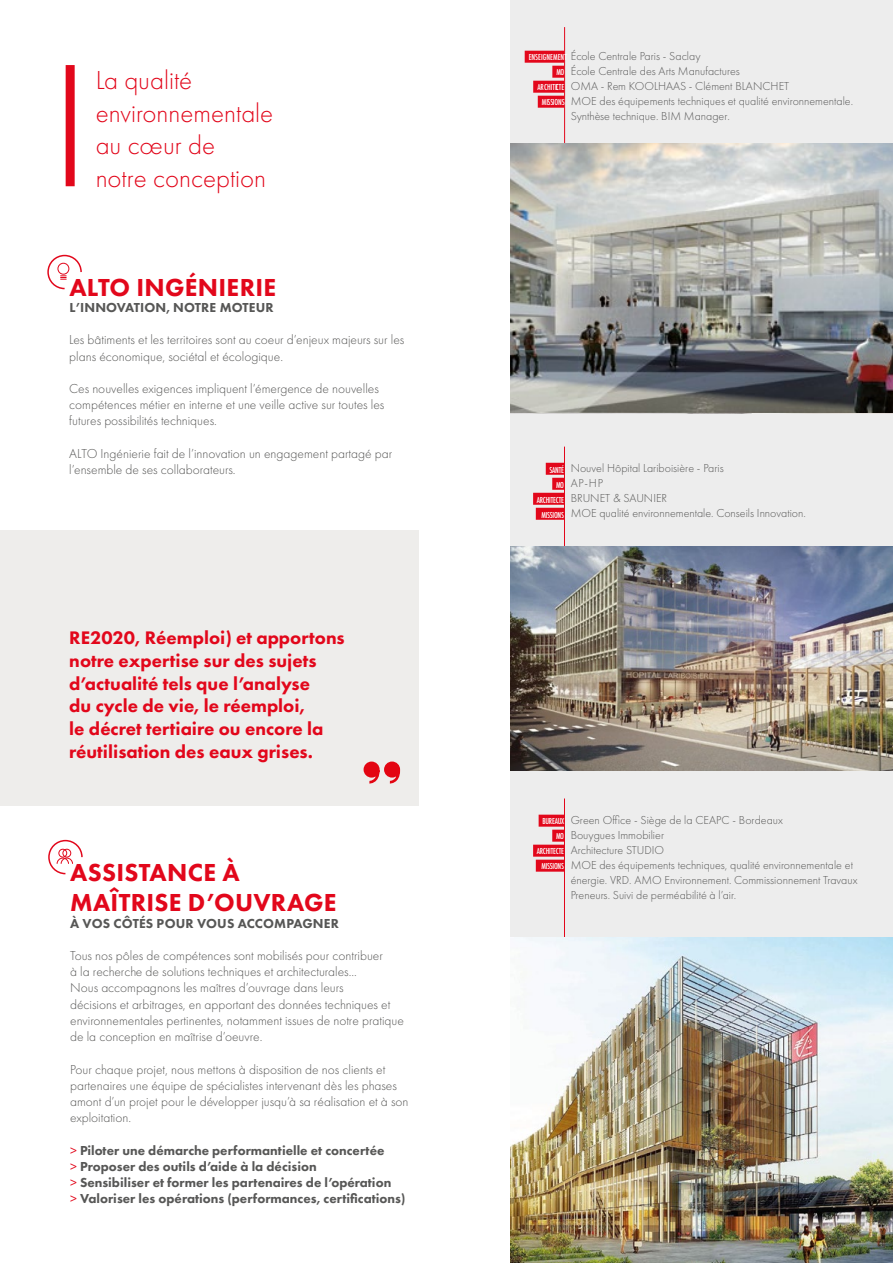
<style>
.page{position:relative;width:893px;height:1263px;background:#fff}
.page>*{position:absolute;margin:0;border:0;box-sizing:border-box;transform-origin:0 0}
.t1{font:300 27px/32.4px "Futura PT";color:#e2071b}
.t2{font:800 25.5px/30.6px "Futura PT";letter-spacing:.01em;color:#e2071b}
.t3{font:800 18.9px/22.6px "Futura PT";color:#e2071b}
.t4{font:300 13.5px/16.2px "Futura PT";color:#575756}
.t5{font:800 13.5px/16.2px "Futura PT";color:#575756}
.t6{font:300 12px/15px "Futura PT";color:#575756}
.t7{font:300 12px/15px "Futura PT";color:#575757}
.t8{font:500 9px/15px "Futura PT Cond";letter-spacing:-.025em;color:#fff;text-align:right}
.t9{font:500 9px/15px "Futura PT Cond";color:#fff;text-align:right}
.s1{font-weight:400;color:#e2071b}
</style>
<div class="page">
<div style="left:510px;top:0;width:383px;height:1263px;background:#ededed"></div>
<hr style="left:564px;top:447px;width:1px;height:127px;background:#e2071b">
<hr style="left:564px;top:798px;width:1px;height:157px;background:#e2071b">
<img style="left:511px;top:546px;width:382px;height:224px">
<img style="left:510px;top:937px;width:383px;height:326px">
<div style="left:546px;top:463px;width:18px;height:12px;background:#e2071b"></div>
<div style="left:552px;top:478px;width:12px;height:12px;background:#e2071b"></div>
<div style="left:533px;top:493px;width:31px;height:12px;background:#e2071b"></div>
<div style="left:536px;top:508px;width:28px;height:12px;background:#e2071b"></div>
<div style="left:539px;top:815px;width:25px;height:12px;background:#e2071b"></div>
<div style="left:552px;top:830px;width:12px;height:12px;background:#e2071b"></div>
<div style="left:533px;top:845px;width:31px;height:12px;background:#e2071b"></div>
<div style="left:536px;top:860px;width:28px;height:12px;background:#e2071b"></div>
<svg style="left:47px;top:254px;width:35px;height:36px"></svg>
<svg style="left:48px;top:839px;width:35px;height:36px"></svg>
<div style="left:66px;top:65px;width:9px;height:121px;background:#e2071b"></div>
<hr style="left:564px;top:27px;width:1px;height:135px;background:#e3081c">
<div style="left:525px;top:51px;width:39px;height:12px;background:#e3081c"></div>
<div style="left:552px;top:66px;width:12px;height:12px;background:#e3081c"></div>
<div style="left:533px;top:81px;width:31px;height:12px;background:#e3081c"></div>
<div style="left:538px;top:96px;width:26px;height:12px;background:#e3081c"></div>
<img style="left:510px;top:144px;width:383px;height:268px">
<div style="left:0;top:530px;width:419px;height:275px;background:#eeedeb"></div>
<svg style="left:363px;top:761px;width:38px;height:23px"></svg>
<h1 class="t1" style="left:96px;top:64px;width:179px">La qualité environnementale au cœur de<br>notre conception</h1>
<h2 class="t2" style="left:69px;top:272px;width:208px">ALTO INGÉNIERIE</h2>
<p class="t5" style="left:69px;top:299px;width:206px">L’INNOVATION, NOTRE MOTEUR</p>
<p class="t4" style="left:69px;top:332px;width:337px">Les bâtiments et les territoires sont au coeur d’enjeux majeurs sur les plans économique, sociétal et écologique.</p>
<p class="t4" style="left:69px;top:380px;width:317px">Ces nouvelles exigences impliquent l’émergence de nouvelles compétences métier en interne et une veille active sur toutes les futures possibilités techniques.</p>
<p class="t4" style="left:69px;top:445px;width:324px">ALTO Ingénierie fait de l’innovation un engagement partagé par l’ensemble de ses collaborateurs.</p>
<h3 class="t3" style="left:69px;top:626px;width:277px">RE2020, Réemploi) et apportons notre expertise sur des sujets d’actualité tels que l’analyse<br>du cycle de vie, le réemploi,<br>le décret tertiaire ou encore la réutilisation des eaux grises.</h3>
<h2 class="t2" style="left:70px;top:857px;width:268px">ASSISTANCE À<br>MAÎTRISE D’OUVRAGE</h2>
<p class="t5" style="left:70px;top:915px;width:270px">À VOS CÔTÉS POUR VOUS ACCOMPAGNER</p>
<p class="t4" style="left:70px;top:947px;width:335px">Tous nos pôles de compétences sont mobilisés pour contribuer<br>à la recherche de solutions techniques et architecturales...<br>Nous accompagnons les maîtres d’ouvrage dans leurs<br>décisions et arbitrages, en apportant des données techniques et environnementales pertinentes, notamment issues de notre pratique de la conception en maîtrise d’oeuvre.</p>
<p class="t4" style="left:70px;top:1061px;width:340px">Pour chaque projet, nous mettons à disposition de nos clients et partenaires une équipe de spécialistes intervenant dès les phases amont d’un projet pour le développer jusqu’à sa réalisation et à son exploitation.</p>
<p class="t5" style="left:70px;top:1142px;width:337px"><span class="s1">&gt;</span> Piloter une démarche performantielle et concertée<br><span class="s1">&gt;</span> Proposer des outils d’aide à la décision<br><span class="s1">&gt;</span> Sensibiliser et former les partenaires de l’opération<br><span class="s1">&gt;</span> Valoriser les opérations (performances, certifications)</p>
<p class="t7" style="left:571px;top:49px;width:284px">École Centrale Paris - Saclay<br>École Centrale des Arts Manufactures<br>OMA - Rem KOOLHAAS - Clément BLANCHET<br>MOE des équipements techniques et qualité environnementale.<br>Synthèse technique. BIM Manager.</p>
<p class="t9" style="left:529px;top:50px;width:40px">ENSEIGNEMENT<br>MO<br>ARCHITECTE<br>MISSIONS</p>
<p class="t6" style="left:571px;top:461px;width:237px">Nouvel Hôpital Lariboisière - Paris<br>AP-HP<br>BRUNET &amp; SAUNIER<br>MOE qualité environnementale. Conseils Innovation.</p>
<p class="t8" style="left:537px;top:462px;width:29px">SANTÉ<br>MO<br>ARCHITECTE<br>MISSIONS</p>
<p class="t6" style="left:571px;top:813px;width:288px">Green Office - Siège de la CEAPC - Bordeaux<br>Bouygues Immobilier<br>Architecture STUDIO<br>MOE des équipements techniques, qualité environnementale et énergie. VRD. AMO Environnement. Commissionnement Travaux Preneurs. Suivi de perméabilité à l’air.</p>
<p class="t8" style="left:537px;top:814px;width:29px">BUREAUX<br>MO<br>ARCHITECTE<br>MISSIONS</p>
</div>
